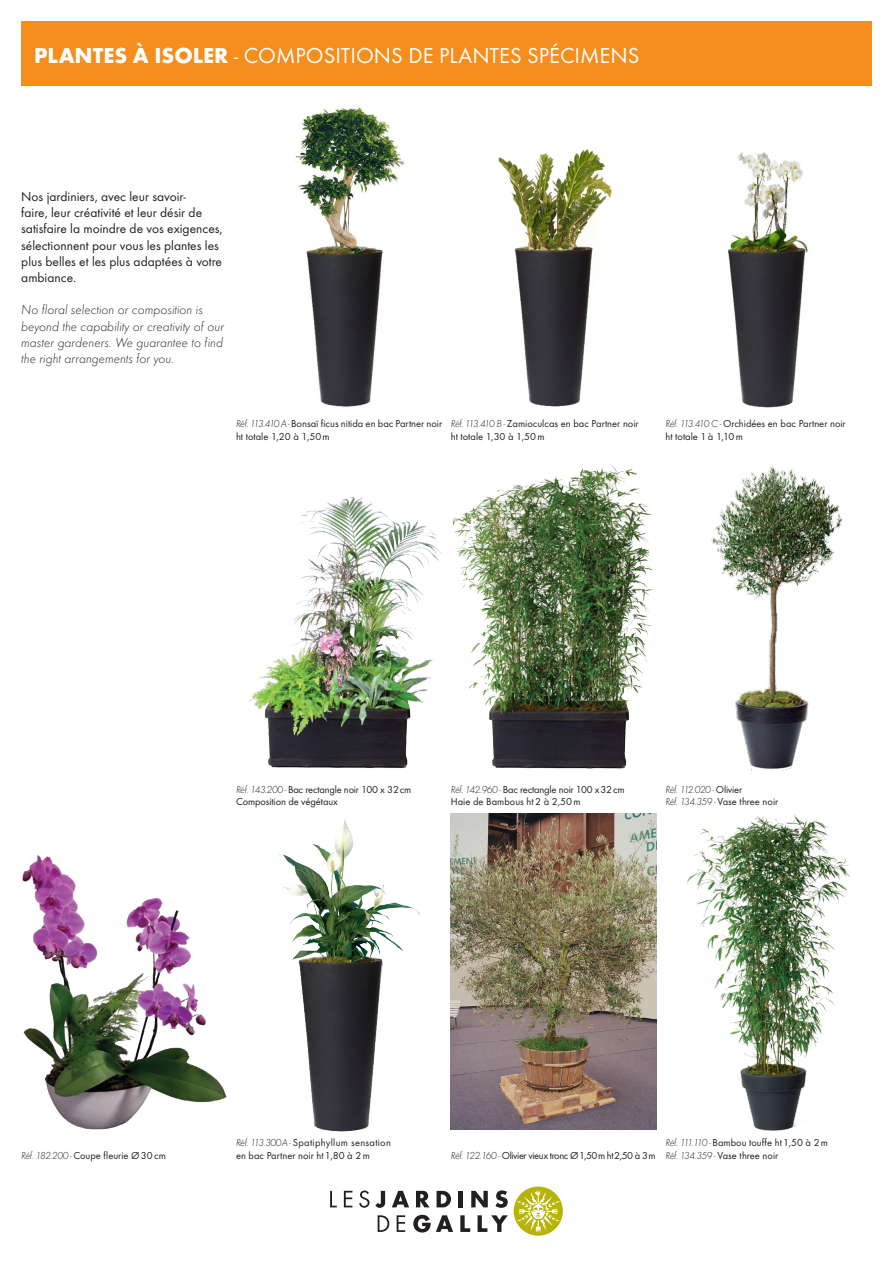
<style>
.page{position:relative;width:893px;height:1263px;background:#fff}
.page>*{position:absolute;margin:0;border:0;box-sizing:border-box;transform-origin:0 0}
.t1{font:22.5px "Futura EFTUOP";color:#fff}
.t2{font:13.5px/16.2px "Futura EFTUOP";color:#231f20}
.t3{font:italic 300 13.5px/16.2px "Futura EFTUOP";color:#231f20}
.t4{font:10.5px/12.6px "Futura EFTUOP";color:#231f20}
.t5{font:10.5px "Futura EFTUOP";letter-spacing:-.02em;color:#231f20}
.t6{font:10.5px "Futura EFTUOP";letter-spacing:-.04em;color:#231f20}
.t7{font:10.5px "Futura EFTUOP";letter-spacing:.025em;color:#231f20}
.t8{font:italic 300 10.5px "Futura EFTUOP";letter-spacing:-.05em;color:#231f20}
.s1{font-weight:700}
.s2{font-weight:300;font-style:italic}
.s3{font-weight:400;font-style:normal}
</style>
<div class="page">
<img style="left:453px;top:465px;width:200px;height:304px">
<img style="left:498px;top:149px;width:114px;height:258px">
<img style="left:727px;top:152px;width:81px;height:256px">
<img style="left:295px;top:107px;width:110px;height:300px">
<img style="left:687px;top:814px;width:163px;height:317px">
<img style="left:451px;top:813px;width:206px;height:316px">
<div style="left:21px;top:21px;width:851px;height:65px;background:#f68e1e"></div>
<svg style="left:375px;top:1191px;width:10px;height:17px"></svg>
<svg style="left:392px;top:1191px;width:17px;height:16px"></svg>
<svg style="left:416px;top:1191px;width:14px;height:16px"></svg>
<svg style="left:437px;top:1191px;width:14px;height:16px"></svg>
<div style="left:458px;top:1191px;width:5px;height:16px;background:#231f20"></div>
<svg style="left:471px;top:1191px;width:17px;height:16px"></svg>
<svg style="left:495px;top:1190px;width:13px;height:18px"></svg>
<svg style="left:330px;top:1191px;width:7px;height:16px"></svg>
<svg style="left:344px;top:1191px;width:8px;height:16px"></svg>
<svg style="left:359px;top:1190px;width:10px;height:18px"></svg>
<svg style="left:378px;top:1215px;width:130px;height:17px"></svg>
<svg style="left:514px;top:1186px;width:49px;height:50px"></svg>
<img style="left:279px;top:819px;width:141px;height:313px">
<img style="left:22px;top:855px;width:205px;height:275px">
<img style="left:711px;top:465px;width:131px;height:305px">
<img style="left:248px;top:497px;width:194px;height:271px">
<p class="t1" style="left:34px;top:41px;width:607px"><span class="s1">PLANTES À ISOLER</span> - COMPOSITIONS DE PLANTES SPÉCIMENS</p>
<p class="t2" style="left:21px;top:188px;width:203px">Nos jardiniers, avec leur savoir-<br>faire, leur créativité et leur désir de satisfaire la moindre de vos exigences, sélectionnent pour vous les plantes les plus belles et les plus adaptées à votre ambiance.</p>
<p class="t3" style="left:21px;top:302px;width:204px">No floral selection or composition is beyond the capability or creativity of our master gardeners. We guarantee to find the right arrangements for you.</p>
<p class="t4" style="left:236px;top:417px;width:208px"><span class="s2">Réf. 113.410 A -</span> Bonsaï ficus nitida en bac Partner noir ht totale 1,20 à 1,50m</p>
<p class="t4" style="left:451px;top:417px;width:189px"><span class="s2">Réf. 113.410 B -</span> Zamioculcas en bac Partner noir</p>
<p class="t4" style="left:451px;top:430px;width:95px">ht totale 1,30 à 1,50m</p>
<p class="t4" style="left:665px;top:417px;width:182px"><span class="s2">Réf. 113.410 C -</span> Orchidées en bac Partner noir</p>
<p class="t4" style="left:665px;top:430px;width:79px">ht totale 1à 1,10m</p>
<p class="t5" style="left:236px;top:782px;width:177px"><span class="s2">Réf. 143.200 -</span> Bac rectangle noir 100 x 32cm</p>
<p class="t4" style="left:236px;top:795px;width:103px">Composition de végétaux</p>
<p class="t5" style="left:451px;top:782px;width:175px"><span class="s2">Réf. 142.960 -</span> Bac rectangle noir 100 x32cm</p>
<p class="t4" style="left:451px;top:795px;width:131px">Haie de Bambous ht2 à 2,50m</p>
<p class="t8" style="left:665px;top:783px;width:78px">Réf. 112.020 - <span class="s3">Olivier</span></p>
<p class="t4" style="left:665px;top:795px;width:114px"><span class="s2">Réf. 134.359 -</span> Vase three noir</p>
<p class="t7" style="left:236px;top:1136px;width:156px"><span class="s2">Réf. 113.300A -</span> Spatiphyllum sensation</p>
<p class="t4" style="left:21px;top:1149px;width:146px"><span class="s2">Réf. 182.200 -</span> Coupe fleurie Ø30cm</p>
<p class="t4" style="left:236px;top:1149px;width:135px">en bac Partner noir ht1,80 à 2m</p>
<p class="t4" style="left:665px;top:1136px;width:164px"><span class="s2">Réf. 111.110 -</span> Bambou touffe ht1,50 à 2m</p>
<p class="t6" style="left:451px;top:1149px;width:207px"><span class="s2">Réf. 122.160 -</span> Olivier vieux tronc Ø1,50m ht2,50 à 3m</p>
<p class="t4" style="left:665px;top:1149px;width:114px"><span class="s2">Réf. 134.359 -</span> Vase three noir</p>
</div>
